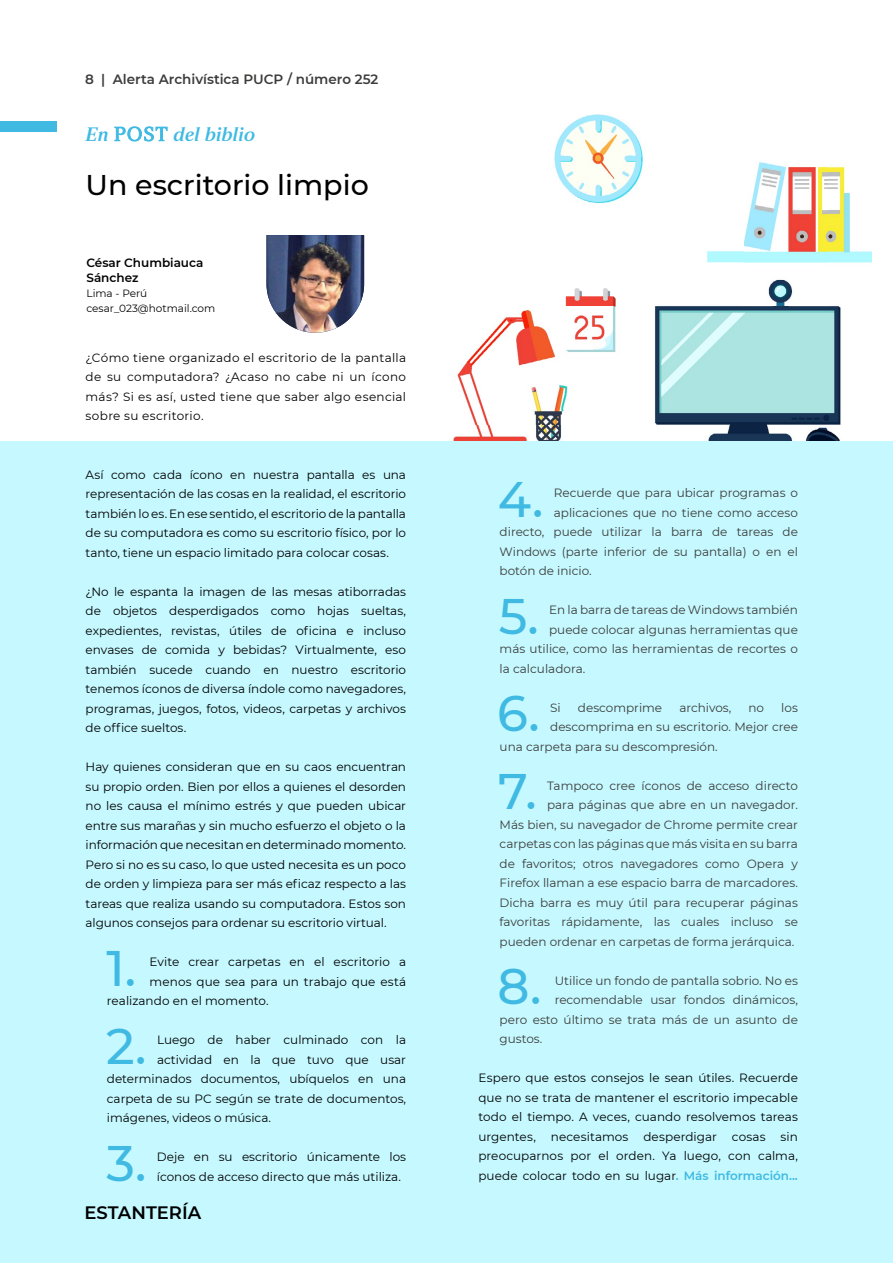
<style>
.page{position:relative;width:893px;height:1263px;background:#fff}
.page>*{position:absolute;margin:0;border:0;box-sizing:border-box;transform-origin:0 0}
.t1{font:500 49.8px "Montserrat";color:#40bae3}
.t2{font:500 28.5px "Montserrat";color:#000}
.t3{font:19.5px "Strato Pro Demi Bold It";color:#40bae3}
.t4{font:600 18px "Montserrat";color:#000}
.t5{font:600 13.5px "Montserrat";color:#3c3c3b}
.t6{font:12px/19.5px "Montserrat";color:#000;text-align:justify}
.t7{font:12px/19.5px "Montserrat";color:#3c3c3b;text-align:right}
.t8{font:600 12px/15px "Montserrat";color:#020203}
.t9{font:10.5px/15px "Montserrat";color:#020203}
.s1{font-family:"Strato Pro"}
.s2{font-weight:600;color:#40bae3}
</style>
<div class="page">
<div style="left:0;top:121px;width:57px;height:11px;background:#40bae3"></div>
<img style="left:266px;top:235px;width:98px;height:98px">
<img style="left:453px;top:425px;width:387px;height:16px">
<img style="left:457px;top:305px;width:384px;height:120px">
<img style="left:565px;top:288px;width:51px;height:17px">
<img style="left:743px;top:162px;width:85px;height:143px">
<img style="left:554px;top:115px;width:89px;height:89px">
<img style="left:707px;top:251px;width:36px;height:12px">
<img style="left:828px;top:166px;width:44px;height:97px">
<div style="left:0;top:441px;width:893px;height:822px;background:#c5f9ff"></div>
<div style="left:586px;top:387px;width:31px;height:54px;background:#fff"></div>
<p class="t5" style="left:85px;top:70px;width:295px">8 | Alerta Archivística PUCP / número 252</p>
<h3 class="t3" style="left:86px;top:122px;width:171px">En <span class="s1">POST</span> del biblio</h3>
<h2 class="t2" style="left:86px;top:165px;width:285px">Un escritorio limpio</h2>
<p class="t8" style="left:86px;top:254px;width:118px">César Chumbiauca<br>Sánchez</p>
<p class="t9" style="left:86px;top:285px;width:130px">Lima - Perú cesar_023@hotmail.com</p>
<p class="t6" style="left:86px;top:347px;width:322px">¿Cómo tiene organizado el escritorio de la pantalla de su computadora? ¿Acaso no cabe ni un ícono más? Si es así, usted tiene que saber algo esencial sobre su escritorio.</p>
<p class="t6" style="left:86px;top:464px;width:322px">Así como cada ícono en nuestra pantalla es una representación de las cosas en la realidad, el escritorio también lo es. En ese sentido, el escritorio de la pantalla de su computadora es como su escritorio físico, por lo tanto, tiene un espacio limitado para colocar cosas.</p>
<p class="t6" style="left:86px;top:581px;width:322px">¿No le espanta la imagen de las mesas atiborradas de objetos desperdigados como hojas sueltas, expedientes, revistas, útiles de oficina e incluso envases de comida y bebidas? Virtualmente, eso también sucede cuando en nuestro escritorio tenemos íconos de diversa índole como navegadores, programas, juegos, fotos, videos, carpetas y archivos de office sueltos.</p>
<p class="t6" style="left:86px;top:757px;width:322px">Hay quienes consideran que en su caos encuentran su propio orden. Bien por ellos a quienes el desorden no les causa el mínimo estrés y que pueden ubicar entre sus marañas y sin mucho esfuerzo el objeto o la información que necesitan en determinado momento.<br>Pero si no es su caso, lo que usted necesita es un poco de orden y limpieza para ser más eficaz respecto a las tareas que realiza usando su computadora. Estos son algunos consejos para ordenar su escritorio virtual.</p>
<h1 class="t1" style="left:106px;top:933px;width:31px">1.</h1>
<p class="t6" style="left:150px;top:952px;width:258px">Evite crear carpetas en el escritorio a</p>
<p class="t6" style="left:150px;top:971px;width:258px">menos que sea para un trabajo que está</p>
<p class="t6" style="left:107px;top:991px;width:163px">realizando en el momento.</p>
<h1 class="t1" style="left:106px;top:1011px;width:42px">2.</h1>
<p class="t6" style="left:157px;top:1030px;width:251px">Luego de haber culminado con la</p>
<p class="t6" style="left:157px;top:1049px;width:251px">actividad en la que tuvo que usar</p>
<p class="t6" style="left:107px;top:1069px;width:301px">determinados documentos, ubíquelos en una</p>
<p class="t6" style="left:107px;top:1088px;width:301px">carpeta de su PC según se trate de documentos,</p>
<p class="t6" style="left:107px;top:1108px;width:166px">imágenes, videos o música.</p>
<h1 class="t1" style="left:107px;top:1128px;width:41px">3.</h1>
<p class="t6" style="left:157px;top:1147px;width:251px">Deje en su escritorio únicamente los íconos de acceso directo que más utiliza.</p>
<h3 class="t4" style="left:85px;top:1200px;width:118px">ESTANTERÍA</h3>
<h1 class="t1" style="left:498px;top:464px;width:47px">4.</h1>
<p class="t7" style="left:554px;top:483px;width:246px">Recuerde que para ubicar programas o</p>
<p class="t7" style="left:554px;top:502px;width:246px">aplicaciones que no tiene como acceso</p>
<p class="t7" style="left:500px;top:522px;width:300px">directo, puede utilizar la barra de tareas de</p>
<p class="t7" style="left:500px;top:541px;width:300px">Windows (parte inferior de su pantalla) o en el</p>
<p class="t7" style="left:500px;top:561px;width:94px">botón de inicio.</p>
<h1 class="t1" style="left:499px;top:581px;width:41px">5.</h1>
<p class="t7" style="left:549px;top:600px;width:250px">En la barra de tareas de Windows también</p>
<p class="t7" style="left:549px;top:619px;width:250px">puede colocar algunas herramientas que</p>
<p class="t7" style="left:500px;top:639px;width:300px">más utilice, como las herramientas de recortes o</p>
<p class="t7" style="left:500px;top:658px;width:87px">la calculadora.</p>
<h1 class="t1" style="left:497px;top:679px;width:44px">6.</h1>
<p class="t7" style="left:550px;top:697px;width:12px">Si</p>
<p class="t7" style="left:578px;top:697px;width:86px">descomprime</p>
<p class="t7" style="left:679px;top:697px;width:54px">archivos,</p>
<p class="t7" style="left:748px;top:697px;width:17px">no</p>
<p class="t7" style="left:781px;top:697px;width:18px">los</p>
<p class="t7" style="left:550px;top:717px;width:249px">descomprima en su escritorio. Mejor cree</p>
<p class="t7" style="left:500px;top:736px;width:220px">una carpeta para su descompresión.</p>
<h1 class="t1" style="left:498px;top:757px;width:40px">7.</h1>
<p class="t7" style="left:500px;top:775px;width:300px">Tampoco cree íconos de acceso directo<br>para páginas que abre en un navegador.<br>Más bien, su navegador de Chrome permite crear carpetas con las páginas que más visita en su barra de favoritos; otros navegadores como Opera y Firefox llaman a ese espacio barra de marcadores.<br>Dicha barra es muy útil para recuperar páginas favoritas rápidamente, las cuales incluso se pueden ordenar en carpetas de forma jerárquica.</p>
<h1 class="t1" style="left:497px;top:952px;width:45px">8.</h1>
<p class="t7" style="left:555px;top:970px;width:245px">Utilice un fondo de pantalla sobrio. No es</p>
<p class="t7" style="left:555px;top:990px;width:245px">recomendable usar fondos dinámicos,</p>
<p class="t7" style="left:500px;top:1009px;width:300px">pero esto último se trata más de un asunto de</p>
<p class="t7" style="left:500px;top:1029px;width:44px">gustos.</p>
<p class="t6" style="left:478px;top:1068px;width:321px">Espero que estos consejos le sean útiles. Recuerde que no se trata de mantener el escritorio impecable todo el tiempo. A veces, cuando resolvemos tareas urgentes, necesitamos desperdigar cosas sin preocuparnos por el orden. Ya luego, con calma, puede colocar todo en su lugar<span class="s2">. Más información...</span></p>
</div>
